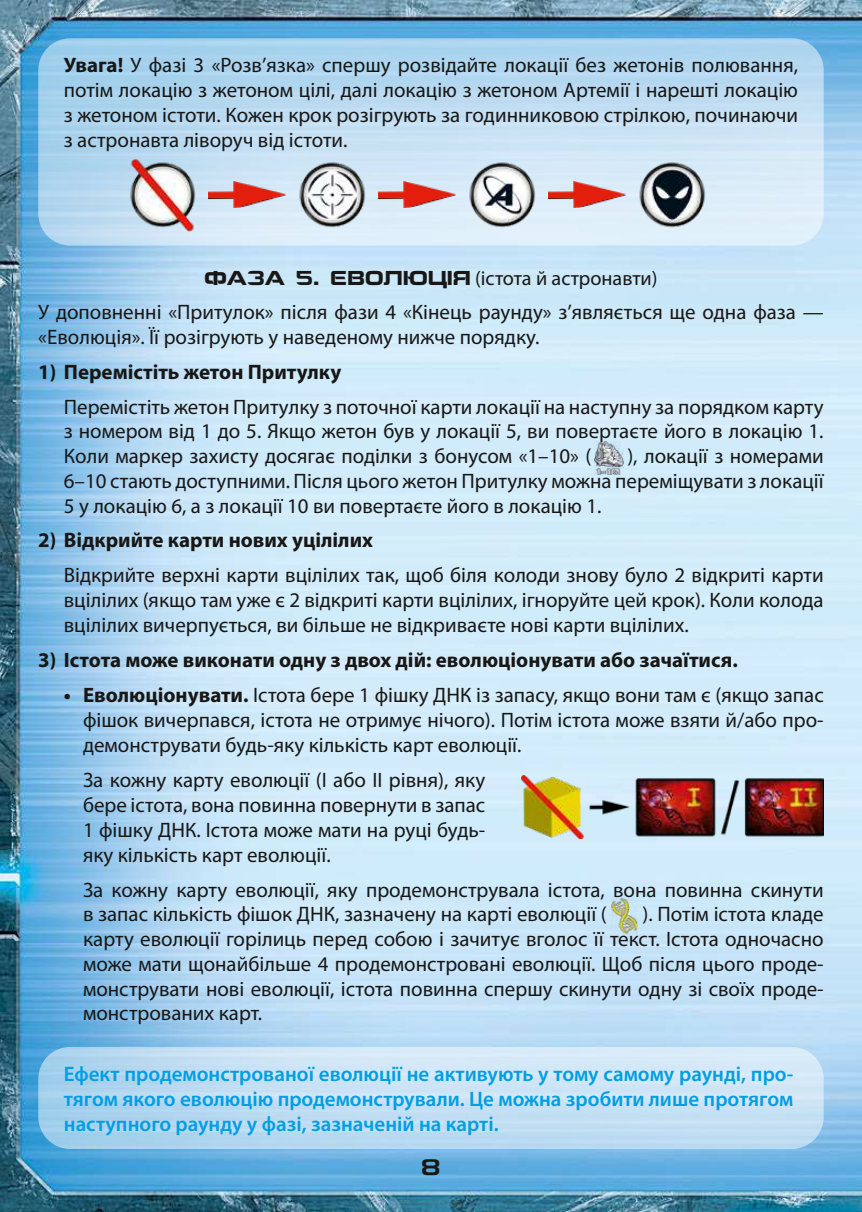
<style>
.page{position:relative;width:862px;height:1212px;background:#fff}
.page>*{position:absolute;margin:0;border:0;box-sizing:border-box;transform-origin:0 0}
.t1{font:22.5px "Mania Extended C";color:#181716}
.t2{font:20.93px/25.2px "Myriad Pro";color:#181716;text-align:justify}
.t3{font:600 20.93px/25.2px "Myriad Pro";color:#009ee3;text-align:justify}
.t4{font:700 20.93px "Myriad Pro";color:#181716}
.t5{font:20.25px "Myriad Pro";color:#181716}
.s1{font-weight:700}
.s2{font-family:"Mania Extended C"}
</style>
<div class="page">
<img style="left:0;top:0;width:861px;height:1212px">
<svg style="left:38px;top:38px;width:785px;height:208px;background:#c0def2"></svg>
<img style="left:633px;top:156px;width:76px;height:76px">
<img style="left:463px;top:156px;width:77px;height:76px">
<img style="left:294px;top:156px;width:76px;height:76px">
<img style="left:124px;top:156px;width:76px;height:76px">
<img style="left:208px;top:181px;width:78px;height:26px">
<img style="left:378px;top:181px;width:77px;height:26px">
<img style="left:548px;top:181px;width:77px;height:26px">
<svg style="left:38px;top:1047px;width:785px;height:102px;background:#c3dff3"></svg>
<img style="left:594px;top:442px;width:29px;height:33px">
<img style="left:611px;top:899px;width:26px;height:35px">
<img style="left:521px;top:776px;width:302px;height:62px">
<p class="t2" style="left:64px;top:52px;width:735px"><span class="s1">Увага!</span> У фазі 3 «Розв’язка» спершу розвідайте локації без жетонів полювання, потім локацію з жетоном цілі, далі локацію з жетоном Артемії і нарешті локацію з жетоном істоти. Кожен крок розігрують за годинниковою стрілкою, починаючи з астронавта ліворуч від істоти.</p>
<p class="t5" style="left:204px;top:266px;width:454px"><span class="s2">ФАЗА 5. ЕВОЛЮЦІЯ</span> (істота й астронавти)</p>
<p class="t2" style="left:38px;top:299px;width:786px">У доповненні «Притулок» після фази 4 «Кінець раунду» з’являється ще одна фаза — «Еволюція». Її розігрують у наведеному нижче порядку.</p>
<p class="t4" style="left:38px;top:359px;width:304px">1) Перемістіть жетон Притулку</p>
<p class="t2" style="left:64px;top:394px;width:760px">Перемістіть жетон Притулку з поточної карти локації на наступну за порядком карту з номером від 1 до 5. Якщо жетон був у локації 5, ви повертаєте його в локацію 1.<br>Коли маркер захисту досягає поділки з бонусом «1–10» (</p>
<p class="t2" style="left:64px;top:443px;width:761px;text-indent:563px">), локації з номерами 6–10 стають доступними. Після цього жетон Притулку можна переміщувати з локації 5 у локацію 6, а з локації 10 ви повертаєте його в локацію 1.</p>
<p class="t4" style="left:38px;top:527px;width:336px">2) Відкрийте карти нових уцілілих</p>
<p class="t2" style="left:64px;top:562px;width:761px">Відкрийте верхні карти вцілілих так, щоб біля колоди знову було 2 відкриті карти вцілілих (якщо там уже є 2 відкриті карти вцілілих, ігноруйте цей крок). Коли колода вцілілих вичерпується, ви більше не відкриваєте нові карти вцілілих.</p>
<p class="t4" style="left:38px;top:646px;width:700px">3) Істота може виконати одну з двох дій: еволюціонувати або зачаїтися.</p>
<p class="t2" style="left:83px;top:682px;width:741px;text-indent:-19px"><span class="s1">• Еволюціонувати.</span> Істота бере 1 фішку ДНК із запасу, якщо вони там є (якщо запас фішок вичерпався, істота не отримує нічого). Потім істота може взяти й/або про&shy;демонструвати будь-яку кількість карт еволюції.</p>
<p class="t2" style="left:83px;top:766px;width:403px">За кожну карту еволюції (I або II рівня), яку бере істота, вона повинна повернути в запас 1 фішку ДНК. Істота може мати на руці будь&shy;яку кількість карт еволюції.</p>
<p class="t2" style="left:83px;top:877px;width:741px">За кожну карту еволюції, яку продемонструвала істота, вона повинна скинути в запас кількість фішок ДНК, зазначену на карті еволюції (</p>
<p class="t2" style="left:83px;top:902px;width:741px;text-indent:559px">). Потім істота кладе карту еволюції горілиць перед собою і зачитує вголос її текст. Істота одночасно може мати щонайбільше 4 продемонстровані еволюції. Щоб після цього проде&shy;монструвати нові еволюції, істота повинна спершу скинути одну зі своїх проде&shy;монстрованих карт.</p>
<p class="t3" style="left:64px;top:1060px;width:730px">Ефект продемонстрованої еволюції не активують у тому самому раунді, про&shy;тягом якого еволюцію продемонстрували. Це можна зробити лише протягом наступного раунду у фазі, зазначеній на карті.</p>
<p class="t1" style="left:421px;top:1153px;width:21px">8</p>
</div>
